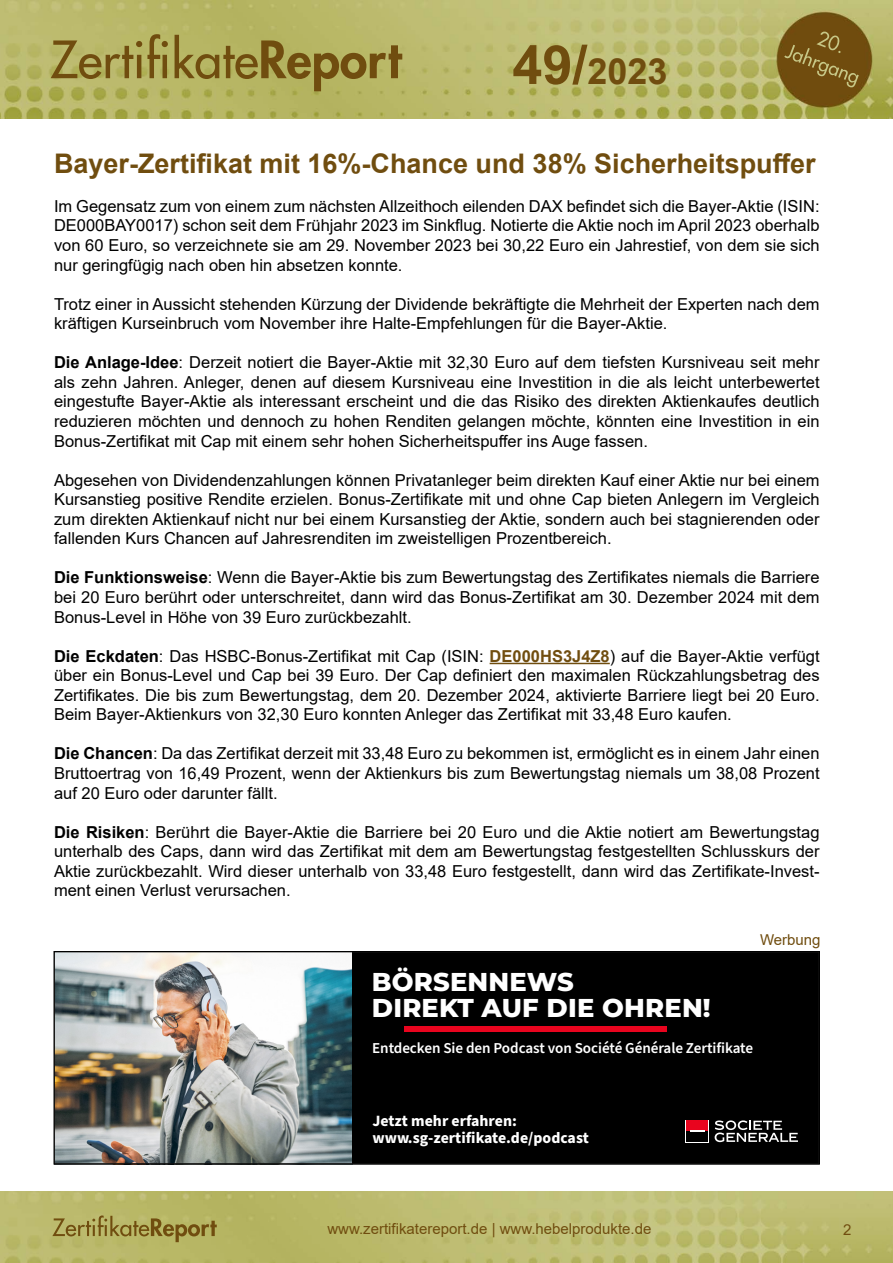
<style>
.page{position:relative;width:893px;height:1263px;background:#fff}
.page>*{position:absolute;margin:0;border:0;box-sizing:border-box;transform-origin:0 0}
.t1{font:700 36px "Arial";color:#704d0f}
.t2{font:700 27px "Arial";color:#704d0f}
.t3{font:800 25.8px/25.8px "Montserrat";letter-spacing:.005em;color:#fff}
.t4{font:16.5px/19.5px "Arial";color:#000;text-align:justify}
.t5{font:700 15.75px/16.5px "Source Sans Pro";color:#fff}
.t6{font:600 15.15px "Source Sans Pro";letter-spacing:-.005em;color:#fff}
.t7{font:15px "Arial";color:#704d0f}
.s1{font-size:54px}
.s2{font-weight:700}
.s3{font-weight:700;color:#704d0f}
</style>
<div class="page">
<img style="left:0;top:1192px;width:893px;height:71px">
<img style="left:0;top:0;width:893px;height:119px">
<hr style="left:490px;top:663px;width:120px;height:1px;background:#704d0f">
<img style="left:56px;top:953px;width:296px;height:209px">
<div style="left:352px;top:951px;width:467px;height:213px;background:#000"></div>
<div style="left:686px;top:1120px;width:23px;height:23px;background:#fff"></div>
<svg style="left:715px;top:1120px;width:83px;height:22px"></svg>
<div style="left:686px;top:1120px;width:22px;height:11px;background:#e9041e"></div>
<div style="left:686px;top:1131px;width:22px;height:11px;background:#000"></div>
<svg style="left:690px;top:1130px;width:14px;height:2px"></svg>
<div style="left:404px;top:1027px;width:262px;height:5px;background:#e9041e"></div>
<div style="left:54px;top:951px;width:766px;height:213px;border:1px solid #000"></div>
<h1 class="t1" style="left:512px;top:46px;width:157px"><span class="s1">49/</span>2023</h1>
<h2 class="t2" style="left:54px;top:144px;width:763px">Bayer-Zertifikat mit 16%-Chance und 38% Sicherheitspuffer</h2>
<p class="t4" style="left:54px;top:196px;width:767px">Im Gegensatz zum von einem zum nächsten Allzeithoch eilenden DAX befindet sich die Bayer-Aktie (ISIN:<br>DE000BAY0017) schon seit dem Frühjahr 2023 im Sinkflug. Notierte die Aktie noch im April 2023 oberhalb von 60 Euro, so verzeichnete sie am 29. November 2023 bei 30,22 Euro ein Jahrestief, von dem sie sich nur geringfügig nach oben hin absetzen konnte.</p>
<p class="t4" style="left:54px;top:294px;width:767px">Trotz einer in Aussicht stehenden Kürzung der Dividende bekräftigte die Mehrheit der Experten nach dem kräftigen Kurseinbruch vom November ihre Halte-Empfehlungen für die Bayer-Aktie.</p>
<p class="t4" style="left:54px;top:353px;width:767px"><span class="s2">Die Anlage-Idee</span>: Derzeit notiert die Bayer-Aktie mit 32,30 Euro auf dem tiefsten Kursniveau seit mehr als zehn Jahren. Anleger, denen auf diesem Kursniveau eine Investition in die als leicht unterbewertet eingestufte Bayer-Aktie als interessant erscheint und die das Risiko des direkten Aktienkaufes deutlich reduzieren möchten und dennoch zu hohen Renditen gelangen möchte, könnten eine Investition in ein Bonus-Zertifikat mit Cap mit einem sehr hohen Sicherheitspuffer ins Auge fassen.</p>
<p class="t4" style="left:54px;top:470px;width:767px">Abgesehen von Dividendenzahlungen können Privatanleger beim direkten Kauf einer Aktie nur bei einem Kursanstieg positive Rendite erzielen. Bonus-Zertifikate mit und ohne Cap bieten Anlegern im Vergleich zum direkten Aktienkauf nicht nur bei einem Kursanstieg der Aktie, sondern auch bei stagnierenden oder fallenden Kurs Chancen auf Jahresrenditen im zweistelligen Prozentbereich.</p>
<p class="t4" style="left:54px;top:568px;width:767px"><span class="s2">Die Funktionsweise</span>: Wenn die Bayer-Aktie bis zum Bewertungstag des Zertifikates niemals die Barriere bei 20 Euro berührt oder unterschreitet, dann wird das Bonus-Zertifikat am 30. Dezember 2024 mit dem Bonus-Level in Höhe von 39 Euro zurückbezahlt.</p>
<p class="t4" style="left:54px;top:646px;width:767px"><span class="s2">Die Eckdaten</span>: Das HSBC-Bonus-Zertifikat mit Cap (ISIN: <span class="s3">DE000HS3J4Z8</span>) auf die Bayer-Aktie verfügt über ein Bonus-Level und Cap bei 39 Euro. Der Cap definiert den maximalen Rückzahlungsbetrag des Zertifikates. Die bis zum Bewertungstag, dem 20. Dezember 2024, aktivierte Barriere liegt bei 20 Euro.<br>Beim Bayer-Aktienkurs von 32,30 Euro konnten Anleger das Zertifikat mit 33,48 Euro kaufen.</p>
<p class="t4" style="left:54px;top:744px;width:767px"><span class="s2">Die Chancen</span>: Da das Zertifikat derzeit mit 33,48 Euro zu bekommen ist, ermöglicht es in einem Jahr einen Bruttoertrag von 16,49 Prozent, wenn der Aktienkurs bis zum Bewertungstag niemals um 38,08 Prozent auf 20 Euro oder darunter fällt.</p>
<p class="t4" style="left:54px;top:822px;width:767px"><span class="s2">Die Risiken</span>: Berührt die Bayer-Aktie die Barriere bei 20 Euro und die Aktie notiert am Bewertungstag unterhalb des Caps, dann wird das Zertifikat mit dem am Bewertungstag festgestellten Schlusskurs der Aktie zurückbezahlt. Wird dieser unterhalb von 33,48 Euro festgestellt, dann wird das Zertifikate-Invest&shy;ment einen Verlust verursachen.</p>
<h3 class="t3" style="left:372px;top:967px;width:340px">BÖRSENNEWS<br>DIREKT AUF DIE OHREN!</h3>
<p class="t7" style="left:760px;top:930px;width:62px">Werbung</p>
<p class="t6" style="left:372px;top:1038px;width:382px">Entdecken Sie den Podcast von Société Générale Zertifikate</p>
<p class="t5" style="left:372px;top:1113px;width:218px">Jetzt mehr erfahren: www.sg-zertifikate.de/podcast</p>
<p class="t7" style="left:327px;top:1218px;width:326px">www.zertifikatereport.de | www.hebelprodukte.de</p>
<p class="t7" style="left:843px;top:1219px;width:10px">2</p>
</div>
